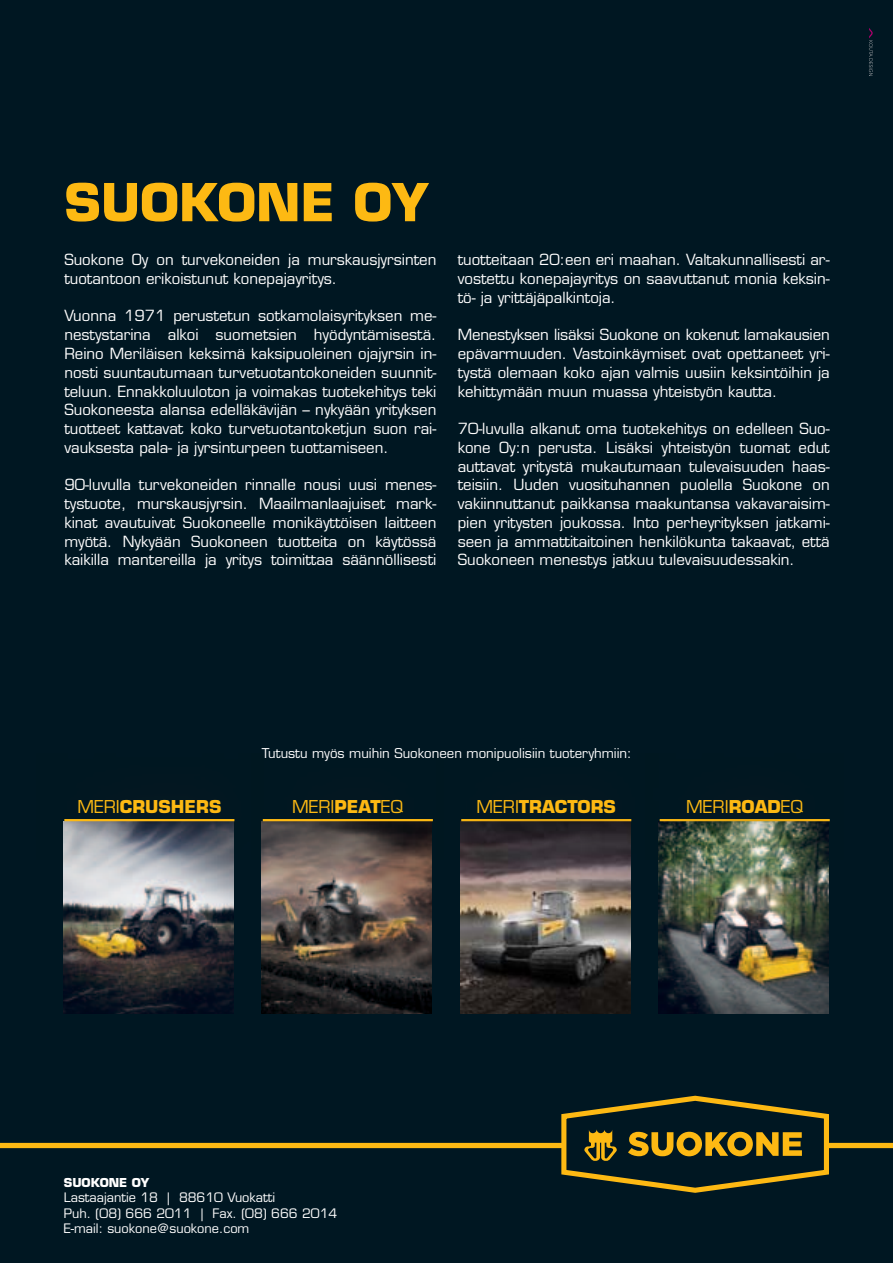
<style>
.page{position:relative;width:893px;height:1263px;background:#001722}
.page>*{position:absolute;margin:0;border:0;box-sizing:border-box;transform-origin:0 0}
.t1{font:700 51px "Eurostile LT Std";color:#fdb913}
.t2{font:700 17.25px "Eurostile LT Std";color:#fdb913}
.t3{font:17.25px "Eurostile LT Std";color:#fdb913}
.t4{font:15px/18.8px "Eurostile LT Std";color:#fff;text-align:justify}
.t5{font:13.2px "Eurostile LT Std";color:#fff}
.t6{font:12.75px/15.3px "Eurostile LT Std";color:#fff}
.t7{font:700 12px "Eurostile LT Std";color:#fff}
.s1{font-weight:400}
.s2{font-weight:700}
</style>
<div class="page">
<img style="left:63px;top:860px;width:171px;height:154px">
<img style="left:460px;top:859px;width:170px;height:155px">
<img style="left:262px;top:859px;width:170px;height:155px">
<img style="left:659px;top:860px;width:170px;height:154px">
<div style="left:0;top:1143px;width:893px;height:5px;background:#fdb913"></div>
<svg style="left:869px;top:28px;width:4px;height:48px"></svg>
<svg style="left:264px;top:821px;width:169px;height:38px;background:#4c4340"></svg>
<svg style="left:63px;top:819px;width:201px;height:41px;background:#646c76"></svg>
<hr style="left:64px;top:819px;width:170px;height:2px;background:#fdb913">
<hr style="left:263px;top:819px;width:170px;height:2px;background:#fdb913">
<svg style="left:460px;top:819px;width:172px;height:40px;background:#39302d"></svg>
<img style="left:658px;top:819px;width:172px;height:41px">
<svg style="left:559px;top:1095px;width:272px;height:98px"></svg>
<h1 class="t1" style="left:64px;top:171px;width:365px">SUOKONE OY</h1>
<p class="t4" style="left:64px;top:250px;width:374px">Suokone Oy on turvekoneiden ja murskausjyrsinten tuotantoon erikoistunut konepajayritys.</p>
<p class="t4" style="left:64px;top:307px;width:374px">Vuonna 1971 perustetun sotkamolaisyrityksen me&shy;nestystarina alkoi suometsien hyödyntämisestä.<br>Reino Meriläisen keksimä kaksipuoleinen ojajyrsin in&shy;nosti suuntautumaan turvetuotantokoneiden suunnit&shy;teluun. Ennakkoluuloton ja voimakas tuotekehitys teki Suokoneesta alansa edelläkävijän – nykyään yrityksen tuotteet kattavat koko turvetuotantoketjun suon rai&shy;vauksesta pala- ja jyrsinturpeen tuottamiseen.</p>
<p class="t4" style="left:64px;top:475px;width:374px">90-luvulla turvekoneiden rinnalle nousi uusi menes&shy;tystuote, murskausjyrsin. Maailmanlaajuiset mark&shy;kinat avautuivat Suokoneelle monikäyttöisen laitteen myötä. Nykyään Suokoneen tuotteita on käytössä kaikilla mantereilla ja yritys toimittaa säännöllisesti</p>
<p class="t4" style="left:458px;top:250px;width:374px">tuotteitaan 20:een eri maahan. Valtakunnallisesti ar&shy;vostettu konepajayritys on saavuttanut monia keksin&shy;tö- ja yrittäjäpalkintoja.</p>
<p class="t4" style="left:458px;top:325px;width:374px">Menestyksen lisäksi Suokone on kokenut lamakausien epävarmuuden. Vastoinkäymiset ovat opettaneet yri&shy;tystä olemaan koko ajan valmis uusiin keksintöihin ja kehittymään muun muassa yhteistyön kautta.</p>
<p class="t4" style="left:458px;top:419px;width:374px">70-luvulla alkanut oma tuotekehitys on edelleen Suo&shy;kone Oy:n perusta. Lisäksi yhteistyön tuomat edut auttavat yritystä mukautumaan tulevaisuuden haas&shy;teisiin. Uuden vuosituhannen puolella Suokone on vakiinnuttanut paikkansa maakuntansa vakavaraisim&shy;pien yritysten joukossa. Into perheyrityksen jatkami&shy;seen ja ammattitaitoinen henkilökunta takaavat, että Suokoneen menestys jatkuu tulevaisuudessakin.</p>
<p class="t5" style="left:262px;top:745px;width:371px">Tutustu myös muihin Suokoneen monipuolisiin tuoteryhmiin:</p>
<p class="t2" style="left:77px;top:796px;width:146px"><span class="s1">Meri</span>CRUSHERS</p>
<p class="t3" style="left:292px;top:796px;width:113px">Meri<span class="s2">PEAT</span>eQ</p>
<p class="t2" style="left:477px;top:796px;width:56px"><span class="s1">Meri</span>TRACTORS</p>
<p class="t3" style="left:686px;top:796px;width:118px">Meri<span class="s2">ROAD</span>eQ</p>
<p class="t7" style="left:64px;top:1175px;width:87px">SUOKONE OY</p>
<p class="t6" style="left:64px;top:1190px;width:275px">Lastaajantie 18 | 88610 Vuokatti<br>Puh. (08) 666 2011 | Fax. (08) 666 2014<br>E-mail: suokone@suokone.com</p>
</div>
